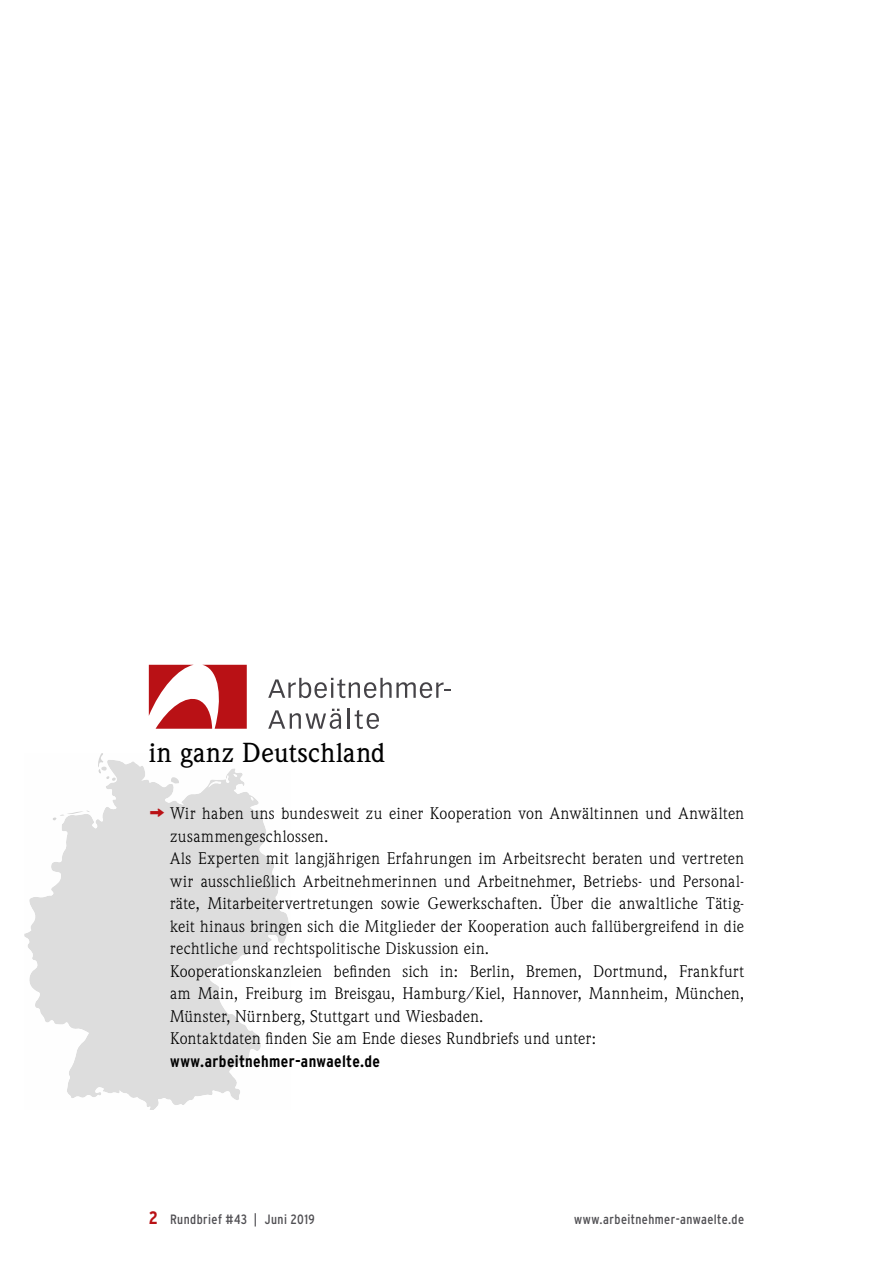
<style>
.page{position:relative;width:893px;height:1263px;background:#fff}
.page>*{position:absolute;margin:0;border:0;box-sizing:border-box;transform-origin:0 0}
.Auszschmal{font:500 27px "Weidemann";letter-spacing:.01em;color:#000}
.ÜberschriftenText_ro{font:700 condensed 27px "Interstate";color:#b91115}
.ÜberschriftenText_ro-2{font:700 condensed 18px "Interstate";color:#b91115}
.Fließ{font:16.5px/22.5px "Weidemann";letter-spacing:.02em;color:#000;text-align:justify}
.AuszText{font:700 condensed 16.5px "Interstate";letter-spacing:.025em;color:#000}
.UNTENrechts{font:condensed 13.5px "Interstate";letter-spacing:.03em;color:#504f53}
.Bildunterschriften{font:condensed 13.5px "Interstate";letter-spacing:.03em;color:#504f53}
</style>
<div class="page">
<svg style="left:24px;top:760px;width:265px;height:350px;fill:#ddd"></svg>
<svg style="left:209px;top:774px;width:28px;height:13px"></svg>
<svg style="left:171px;top:777px;width:8px;height:7px"></svg>
<svg style="left:97px;top:753px;width:19px;height:28px"></svg>
<svg style="left:53px;top:810px;width:37px;height:10px"></svg>
<svg style="left:149px;top:665px;width:98px;height:64px"></svg>
<svg style="left:268px;top:678px;width:183px;height:20px"></svg>
<svg style="left:268px;top:709px;width:73px;height:20px"></svg>
<hr style="left:347px;top:709px;width:2px;height:20px;background:#454347">
<svg style="left:355px;top:710px;width:24px;height:19px"></svg>
<p class="Auszschmal" style="left:149px;top:737px;width:238px">in ganz Deutschland</p>
<p class="Fließ" style="left:170px;top:802px;width:576px">Wir haben uns bundesweit zu einer Kooperation von Anwältinnen und Anwälten zusammengeschlossen.</p>
<p class="Fließ" style="left:170px;top:847px;width:576px">Als Experten mit langjährigen Erfahrungen im Arbeitsrecht beraten und vertreten wir ausschließlich Arbeitnehmerinnen und Arbeitnehmer, Betriebs- und Personal&shy;räte, Mitarbeitervertretungen sowie Gewerkschaften. Über die anwaltliche Tätig&shy;keit hinaus bringen sich die Mitglieder der Kooperation auch fallübergreifend in die rechtliche und rechtspolitische Diskussion ein.</p>
<p class="Fließ" style="left:170px;top:959px;width:576px">Kooperationskanzleien befinden sich in: Berlin, Bremen, Dortmund, Frankfurt am Main, Freiburg im Breisgau, Hamburg/Kiel, Hannover, Mannheim, München, Münster, Nürnberg, Stuttgart und Wiesbaden.</p>
<p class="Fließ" style="left:170px;top:1027px;width:428px">Kontaktdaten finden Sie am Ende dieses Rundbriefs und unter:</p>
<p class="AuszText" style="left:170px;top:1051px;width:212px">www.arbeitnehmer-anwaelte.de</p>
<p class="ÜberschriftenText_ro" style="left:149px;top:797px;width:17px">¬</p>
<p class="ÜberschriftenText_ro-2" style="left:149px;top:1208px;width:11px">2</p>
<p class="Bildunterschriften" style="left:170px;top:1212px;width:146px">Rundbrief #43 | Juni 2019</p>
<p class="UNTENrechts" style="left:574px;top:1212px;width:172px">www.arbeitnehmer-anwaelte.de</p>
</div>
